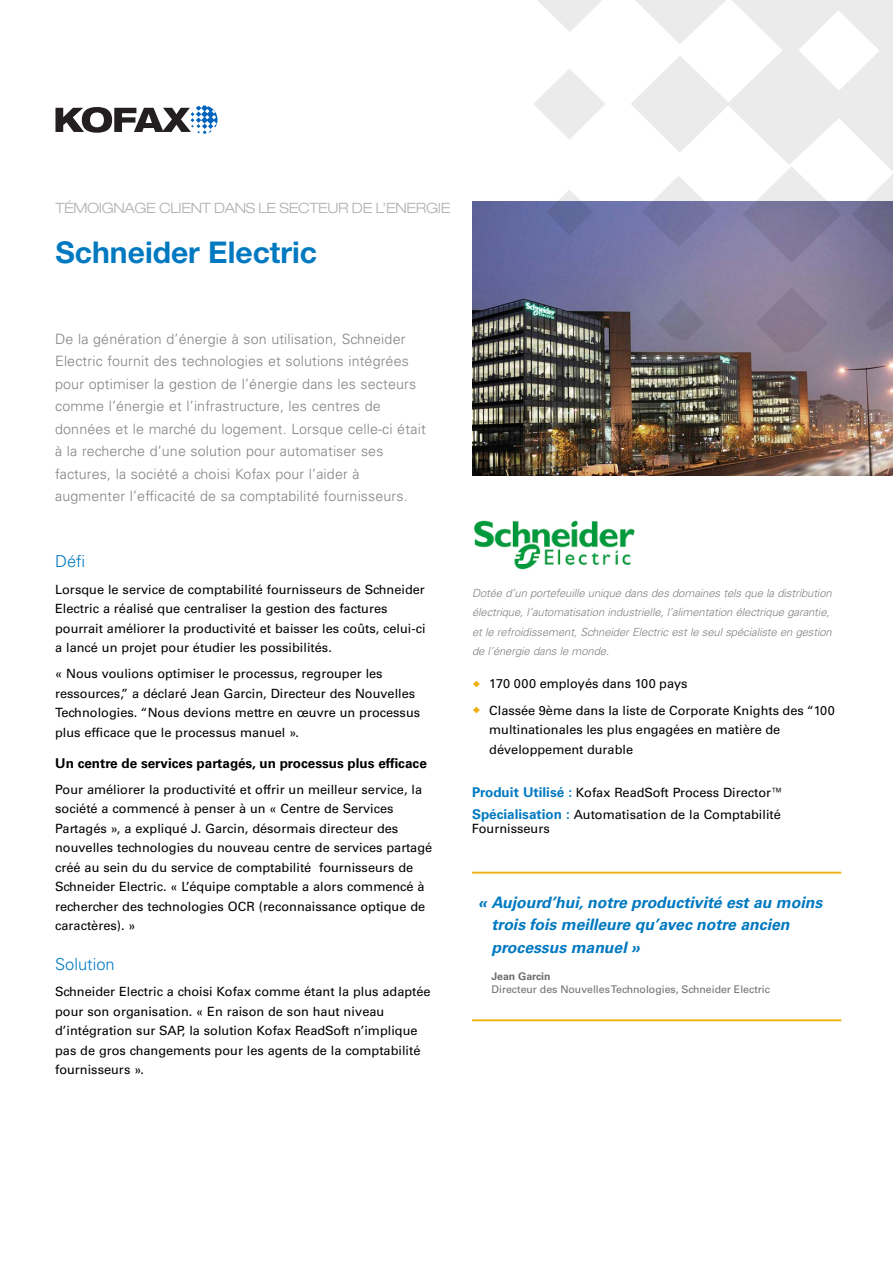
<style>
.page{position:relative;width:893px;height:1263px;background:#fff}
.page>*{position:absolute;margin:0;border:0;box-sizing:border-box;transform-origin:0 0}
.t1{font:700 30px "Helvetica Neue LT Pro";color:#0079c1}
.t2{font:300 16.5px "Univers LT Std";color:#0079c1}
.t3{font:italic 700 15.75px/22.5px "Univers LT Std";color:#0079c1}
.t4{font:300 14.25px/22.5px "Univers LT Std";letter-spacing:.01em;color:#808285}
.t5{font:300 expanded 14.25px "Helvetica Neue LT Std";letter-spacing:-.025em;color:#afb1b4}
.t6{font:700 13.5px "Univers LT Std";color:#000}
.t7{font:12.75px/19.5px "Univers LT Std";color:#000}
.t8{font:italic 300 11.25px/19.5px "Univers LT Std";letter-spacing:-.01em;color:#808285}
.t9{font:10.5px "Univers LT Std";color:#6d6e71}
.t10{font:700 10.5px "Univers LT Std";color:#6d6e71}
.s1{font-weight:700;font-size:13.5px;color:#0079c1}
</style>
<div class="page">
<img style="left:472px;top:475px;width:176px;height:95px">
<svg style="left:55px;top:105px;width:162px;height:29px"></svg>
<hr style="left:472px;top:872px;width:369px;height:1px;background:#eeb111">
<hr style="left:472px;top:1019px;width:369px;height:2px;background:#eeb111">
<img style="left:472px;top:202px;width:421px;height:273px">
<svg style="left:537px;top:0;width:65px;height:32px"></svg>
<svg style="left:534px;top:69px;width:71px;height:70px"></svg>
<svg style="left:546px;top:190px;width:46px;height:45px"></svg>
<svg style="left:658px;top:299px;width:46px;height:42px"></svg>
<svg style="left:755px;top:288px;width:73px;height:64px"></svg>
<svg style="left:865px;top:287px;width:28px;height:44px"></svg>
<svg style="left:630px;top:0;width:263px;height:263px"></svg>
<p class="t5" style="left:55px;top:200px;width:396px">TÉMOIGNAGE CLIENT DANS LE SECTEUR DE L’ENERGIE</p>
<h1 class="t1" style="left:55px;top:233px;width:263px">Schneider Electric</h1>
<p class="t4" style="left:55px;top:328px;width:372px">De la génération d’énergie à son utilisation, Schneider Electric fournit des technologies et solutions intégrées pour optimiser la gestion de l’énergie dans les secteurs comme l’énergie et l’infrastructure, les centres de données et le marché du logement. Lorsque celle-ci était à la recherche d’une solution pour automatiser ses factures, la société a choisi Kofax pour l’aider à augmenter l’efficacité de sa comptabilité fournisseurs.</p>
<p class="t2" style="left:55px;top:552px;width:32px">Défi</p>
<p class="t7" style="left:55px;top:579px;width:372px">Lorsque le service de comptabilité fournisseurs de Schneider Electric a réalisé que centraliser la gestion des factures pourrait améliorer la productivité et baisser les coûts, celui-ci a lancé un projet pour étudier les possibilités.</p>
<p class="t7" style="left:55px;top:664px;width:366px">« Nous voulions optimiser le processus, regrouper les ressources,” a déclaré Jean Garcin, Directeur des Nouvelles Technologies. “Nous devions mettre en œuvre un processus plus efficace que le processus manuel ».</p>
<p class="t6" style="left:55px;top:755px;width:373px">Un centre de services partagés, un processus plus efficace</p>
<p class="t7" style="left:55px;top:780px;width:379px">Pour améliorer la productivité et offrir un meilleur service, la société a commencé à penser à un « Centre de Services Partagés », a expliqué J. Garcin, désormais directeur des nouvelles technologies du nouveau centre de services partagé créé au sein du du service de comptabilité fournisseurs de Schneider Electric. « L’équipe comptable a alors commencé à rechercher des technologies OCR (reconnaissance optique de caractères). »</p>
<p class="t2" style="left:55px;top:954px;width:61px">Solution</p>
<p class="t7" style="left:55px;top:982px;width:377px">Schneider Electric a choisi Kofax comme étant la plus adaptée pour son organisation. « En raison de son haut niveau d’intégration sur SAP, la solution Kofax ReadSoft n’implique pas de gros changements pour les agents de la comptabilité fournisseurs ».</p>
<p class="t8" style="left:472px;top:583px;width:361px">Dotée d’un portefeuille unique dans des domaines tels que la distribution électrique, l’automatisation industrielle, l’alimentation électrique garantie, et le refroidissement, Schneider Electric est le seul spécialiste en gestion de l’énergie dans le monde.</p>
<p class="t7" style="left:489px;top:671px;width:347px;line-height:26.2px">170 000 employés dans 100 pays<br>Classée 9ème dans la liste de Corporate Knights des “100</p>
<p class="t7" style="left:489px;top:720px;width:292px">multinationales les plus engagées en matière de développement durable</p>
<p class="t7" style="left:472px;top:782px;width:313px;line-height:21.8px"><span class="s1">Produit Utilisé :</span> Kofax ReadSoft Process Director™<br><span class="s1">Spécialisation :</span> Automatisation de la Comptabilité</p>
<p class="t7" style="left:472px;top:818px;width:79px">Fournisseurs</p>
<p class="t3" style="left:491px;top:891px;width:332px;text-indent:-13px">« Aujourd’hui, notre productivité est au moins trois fois meilleure qu’avec notre ancien processus manuel »</p>
<p class="t10" style="left:491px;top:970px;width:61px">Jean Garcin</p>
<p class="t9" style="left:491px;top:983px;width:280px">Directeur des Nouvelles Technologies, Schneider Electric</p>
</div>
